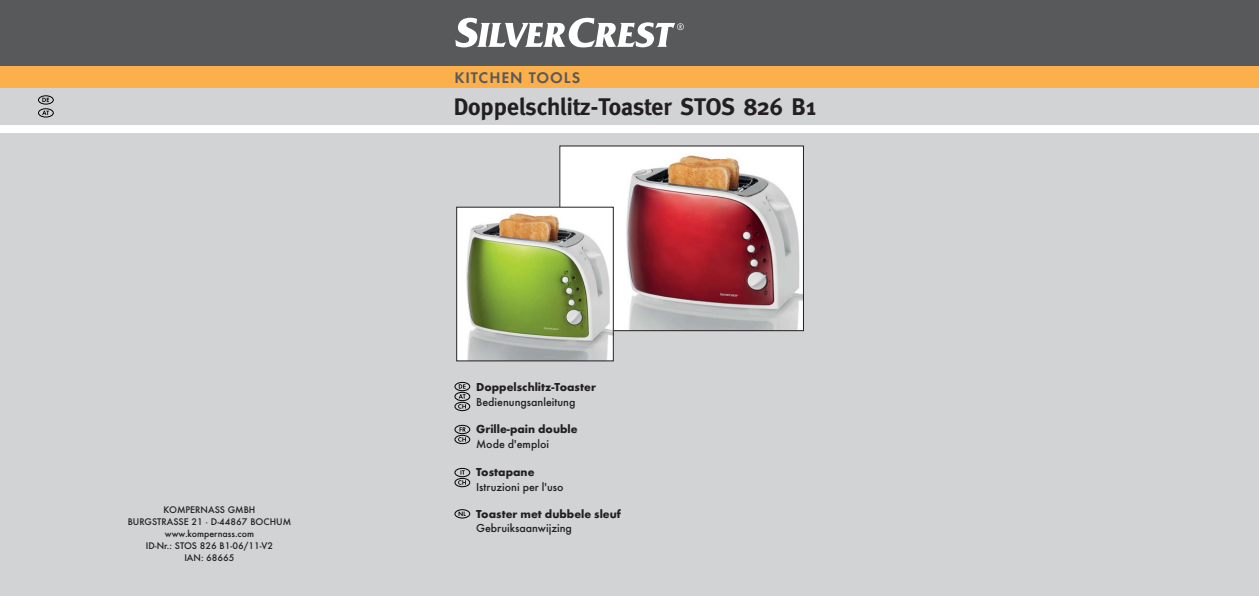
<style>
.page{position:relative;width:1259px;height:596px;background:#fff}
.page>*{position:absolute;margin:0;border:0;box-sizing:border-box;transform-origin:0 0}
.t1{font:700 24px "Meta";color:#231f20}
.t2{font:16px "Futura T Dem";letter-spacing:.055em;color:#58595b}
.t3{font:700 12px "Futura T";color:#231f20}
.t4{font:500 12px "Futura T";color:#231f20}
.t5{font:500 10px/12px "Futura T";color:#231f20;text-align:center}
</style>
<div class="page">
<div style="left:0;top:134px;width:1259px;height:461px;background:#d1d3d4"></div>
<div style="left:0;top:0;width:1259px;height:66px;background:#58595b"></div>
<div style="left:0;top:66px;width:1259px;height:22px;background:#fbb04b"></div>
<div style="left:0;top:88px;width:1259px;height:37px;background:#d1d3d4"></div>
<svg style="left:455px;top:18px;width:229px;height:30px"></svg>
<div style="left:455px;top:382px;width:15px;height:8px;border:1px solid #000;border-radius:50%"></div>
<svg style="left:459px;top:384px;width:6px;height:4px"></svg>
<div style="left:455px;top:392px;width:15px;height:8px;border:1px solid #000;border-radius:50%"></div>
<svg style="left:458px;top:394px;width:7px;height:4px"></svg>
<div style="left:455px;top:402px;width:15px;height:8px;border:1px solid #000;border-radius:50%"></div>
<svg style="left:458px;top:404px;width:8px;height:4px"></svg>
<div style="left:455px;top:425px;width:15px;height:8px;border:1px solid #000;border-radius:50%"></div>
<svg style="left:459px;top:427px;width:7px;height:4px"></svg>
<div style="left:455px;top:435px;width:15px;height:8px;border:1px solid #000;border-radius:50%"></div>
<svg style="left:458px;top:437px;width:8px;height:4px"></svg>
<div style="left:455px;top:468px;width:15px;height:8px;border:1px solid #000;border-radius:50%"></div>
<svg style="left:460px;top:470px;width:5px;height:4px"></svg>
<div style="left:455px;top:478px;width:15px;height:8px;border:1px solid #000;border-radius:50%"></div>
<svg style="left:458px;top:480px;width:8px;height:4px"></svg>
<div style="left:455px;top:509px;width:15px;height:9px;border:1px solid #000;border-radius:50%"></div>
<svg style="left:458px;top:511px;width:7px;height:4px"></svg>
<div style="left:38px;top:96px;width:15px;height:8px;border:1px solid #000;border-radius:50%"></div>
<svg style="left:42px;top:98px;width:7px;height:4px"></svg>
<div style="left:38px;top:108px;width:15px;height:9px;border:1px solid #000;border-radius:50%"></div>
<svg style="left:42px;top:110px;width:7px;height:5px"></svg>
<img style="left:561px;top:148px;width:240px;height:181px">
<img style="left:458px;top:209px;width:153px;height:150px">
<div style="left:456px;top:207px;width:157px;height:154px;border:1px solid #231f20"></div>
<p class="t5" style="left:128px;top:504px;width:165px">KOMPERNASS GMBH<br>BURGSTRASSE 21 · D-44867 BOCHUM www.kompernass.com<br>ID-Nr.: STOS 826 B1-06/11-V2<br>IAN: 68665</p>
<h2 class="t2" style="left:454px;top:71px;width:128px">KITCHEN TOOLS</h2>
<h1 class="t1" style="left:454px;top:95px;width:364px">Doppelschlitz-Toaster STOS 826 B1</h1>
<p class="t3" style="left:476px;top:382px;width:121px">Doppelschlitz-Toaster</p>
<p class="t4" style="left:476px;top:397px;width:101px">Bedienungsanleitung</p>
<p class="t3" style="left:476px;top:424px;width:103px">Grille-pain double</p>
<p class="t4" style="left:476px;top:439px;width:74px">Mode d'emploi</p>
<p class="t3" style="left:476px;top:467px;width:60px">Tostapane</p>
<p class="t4" style="left:476px;top:482px;width:89px">Istruzioni per l'uso</p>
<p class="t3" style="left:476px;top:508px;width:146px">Toaster met dubbele sleuf</p>
<p class="t4" style="left:476px;top:523px;width:97px">Gebruiksaanwijzing</p>
</div>
